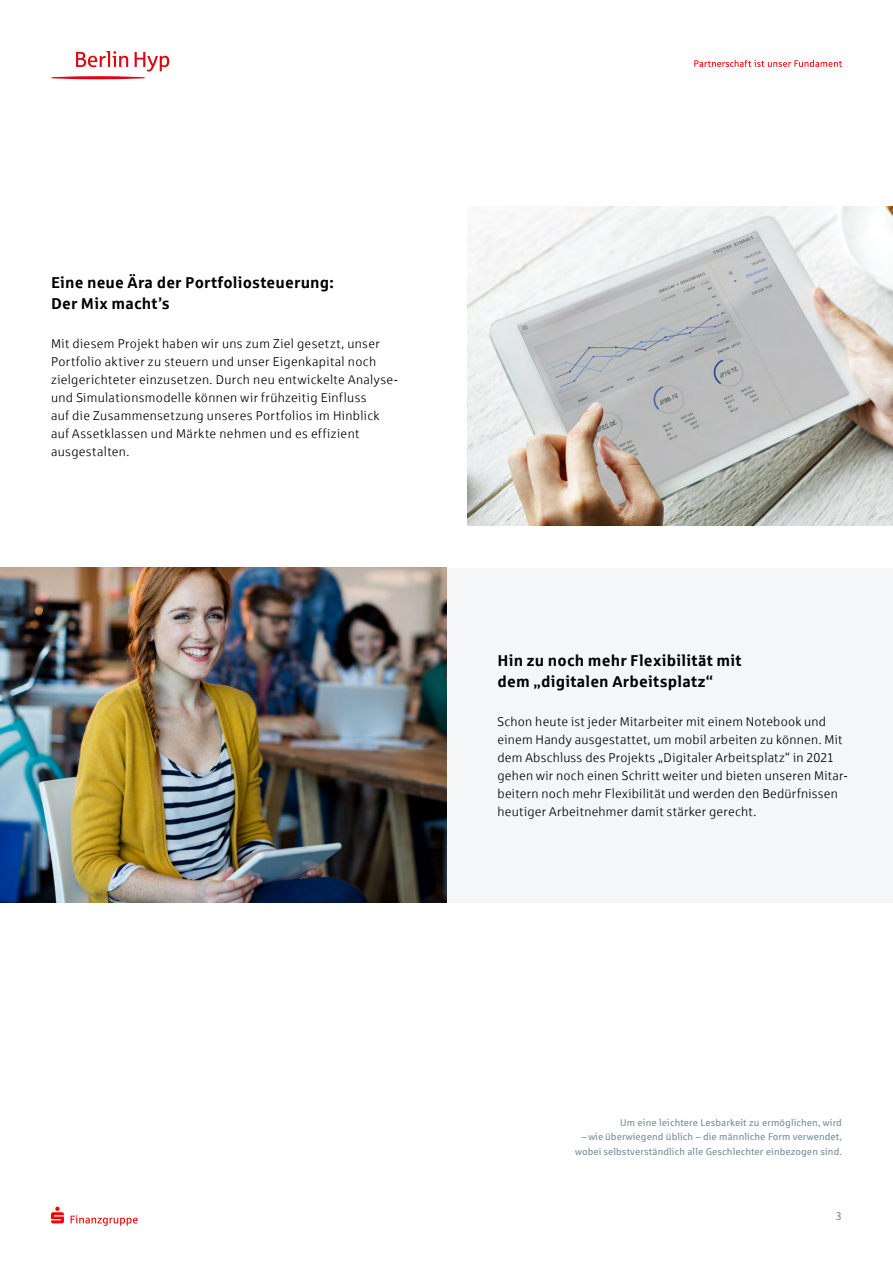
<style>
.page{position:relative;width:893px;height:1263px;background:#fff}
.page>*{position:absolute;margin:0;border:0;box-sizing:border-box;transform-origin:0 0}
.BHYP--H4{font:700 15.75px/21px "Sparkasse Rg";letter-spacing:.01em;color:#000}
.BHYP_body{font:12.75px/18px "Sparkasse Lt";letter-spacing:.025em;color:#000}
.t1{font:11.25px "Sparkasse Rg";color:#7c909a}
._04_Fußnote{font:9.75px/14.2px "Sparkasse Rg";letter-spacing:.01em;color:#7c909a;text-align:right}
</style>
<div class="page">
<svg style="left:51px;top:1206px;width:13px;height:17px"></svg>
<svg style="left:71px;top:1215px;width:67px;height:11px"></svg>
<svg style="left:51px;top:51px;width:118px;height:28px"></svg>
<svg style="left:694px;top:60px;width:148px;height:7px"></svg>
<div style="left:446px;top:568px;width:447px;height:334px;background:#f4f6f7"></div>
<img style="left:0;top:568px;width:446px;height:334px">
<img style="left:468px;top:206px;width:425px;height:319px">
<p class="BHYP--H4" style="left:51px;top:271px;width:284px">Eine neue Ära der Portfoliosteuerung:<br>Der Mix macht’s</p>
<p class="BHYP_body" style="left:51px;top:334px;width:349px">Mit diesem Projekt haben wir uns zum Ziel gesetzt, unser Portfolio aktiver zu steuern und unser Eigenkapital noch zielgerichteter einzusetzen. Durch neu entwickelte Analyse&shy;und Simulationsmodelle können wir frühzeitig Einfluss<br>auf die Zusammensetzung unseres Portfolios im Hinblick auf Assetklassen und Märkte nehmen und es effizient ausgestalten.</p>
<p class="BHYP--H4" style="left:497px;top:649px;width:245px">Hin zu noch mehr Flexibilität mit dem „digitalen Arbeitsplatz“</p>
<p class="BHYP_body" style="left:497px;top:712px;width:352px">Schon heute ist jeder Mitarbeiter mit einem Notebook und einem Handy ausgestattet, um mobil arbeiten zu können. Mit dem Abschluss des Projekts „Digitaler Arbeitsplatz“ in 2021 gehen wir noch einen Schritt weiter und bieten unseren Mitar&shy;beitern noch mehr Flexibilität und werden den Bedürfnissen heutiger Arbeitnehmer damit stärker gerecht.</p>
<p class="_04_Fußnote" style="left:620px;top:1115px;width:223px">Um eine leichtere Lesbarkeit zu ermöglichen, wird</p>
<p class="_04_Fußnote" style="left:575px;top:1130px;width:268px">– wie überwiegend üblich – die männliche Form verwendet, wobei selbstverständlich alle Geschlechter einbezogen sind.</p>
<p class="t1" style="left:835px;top:1209px;width:8px">3</p>
</div>
